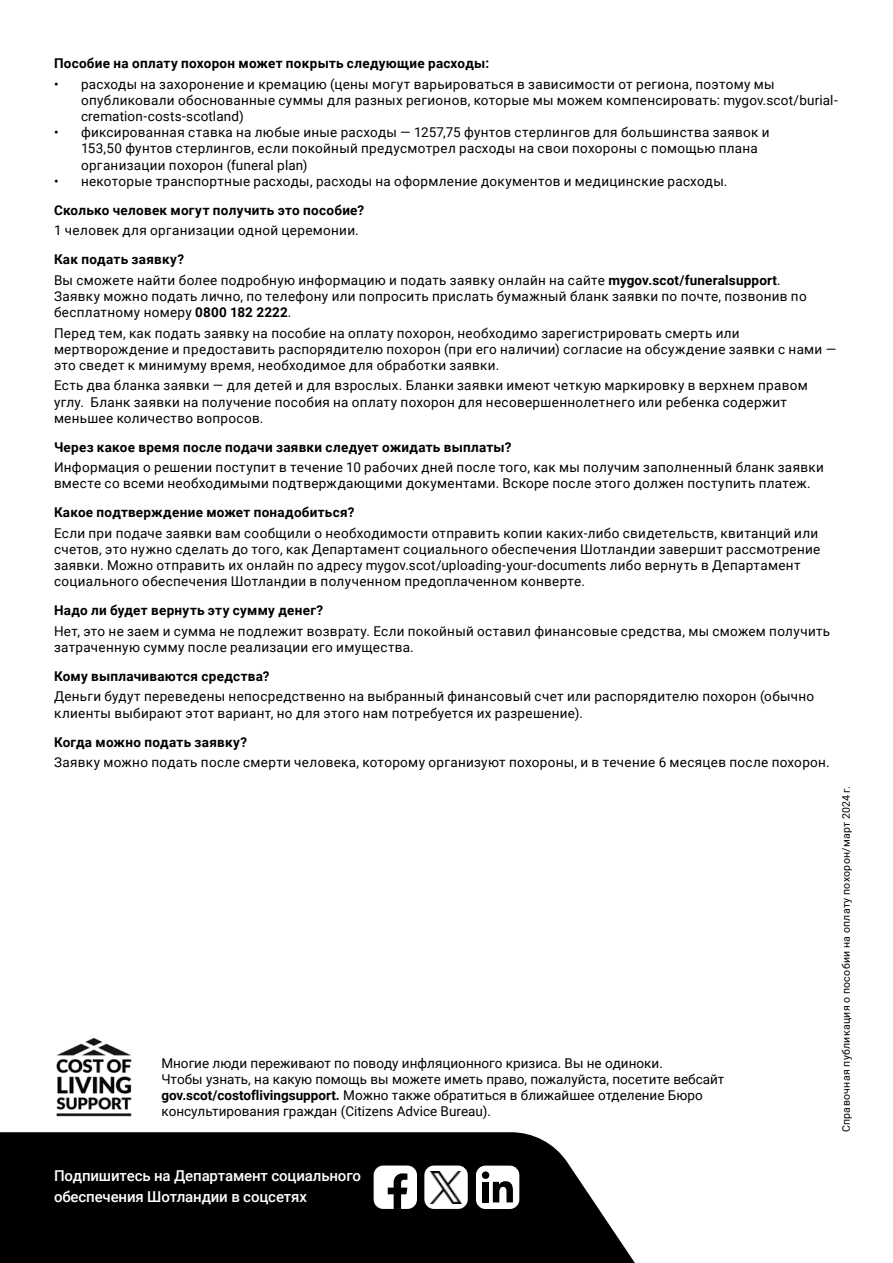
<style>
.page{position:relative;width:893px;height:1263px;background:#fff}
.page>*{position:absolute;margin:0;border:0;box-sizing:border-box;transform-origin:0 0}
.t1{font:500 15px/21px "Roboto";letter-spacing:-.01em;color:#fff}
.text{font:13.5px/16.2px "Roboto";letter-spacing:.02em;color:#000}
.text-2{font:700 13.5px "Roboto";letter-spacing:.02em;color:#000}
.text-3{font:13.5px/16.2px "Roboto";color:#000}
.head_11pt{font:10.5px "Roboto";letter-spacing:.03em;color:#000}
.s1{font-weight:700}
</style>
<div class="page">
<svg style="left:0;top:1132px;width:635px;height:131px;background:#141414"></svg>
<div style="left:374px;top:1165px;width:43px;height:44px;background:#fff;border-radius:10px"></div>
<svg style="left:388px;top:1173px;width:19px;height:36px"></svg>
<div style="left:424px;top:1165px;width:44px;height:44px;background:#fff;border-radius:10px"></div>
<div style="left:476px;top:1165px;width:43px;height:44px;background:#fff;border-radius:9px"></div>
<div style="left:482px;top:1182px;width:7px;height:20px;background:#000"></div>
<div style="left:482px;top:1171px;width:7px;height:8px;background:#000;border-radius:50%"></div>
<svg style="left:493px;top:1181px;width:20px;height:21px"></svg>
<img style="left:431px;top:1171px;width:31px;height:32px">
<img style="left:56px;top:1038px;width:76px;height:79px">
<p class="text-2" style="left:54px;top:54px;width:437px">Пособие на оплату похорон может покрыть следующие расходы:</p>
<p class="text" style="left:81px;top:75px;width:758px;text-indent:-27px">• расходы на захоронение и кремацию (цены могут варьироваться в зависимости от региона, поэтому мы опубликовали обоснованные суммы для разных регионов, которые мы можем компенсировать: mygov.scot/burial&shy;cremation-costs-scotland)</p>
<p class="text" style="left:81px;top:124px;width:690px;text-indent:-27px">• фиксированная ставка на любые иные расходы — 1257,75 фунтов стерлингов для большинства заявок и<br>153,50 фунтов стерлингов, если покойный предусмотрел расходы на свои похороны с помощью плана организации похорон (funeral plan)</p>
<p class="text" style="left:54px;top:172px;width:675px">• некоторые транспортные расходы, расходы на оформление документов и медицинские расходы.</p>
<p class="text-2" style="left:54px;top:200px;width:312px">Сколько человек могут получить это пособие?</p>
<p class="text" style="left:54px;top:222px;width:306px">1 человек для организации одной церемонии.</p>
<p class="text-2" style="left:54px;top:250px;width:132px">Как подать заявку?</p>
<p class="text" style="left:54px;top:271px;width:754px">Вы сможете найти более подробную информацию и подать заявку онлайн на сайте <span class="s1">mygov.scot/funeralsupport</span>.<br>Заявку можно подать лично, по телефону или попросить прислать бумажный бланк заявки по почте, позвонив по бесплатному номеру <span class="s1">0800 182 2222</span>.</p>
<p class="text" style="left:54px;top:324px;width:784px">Перед тем, как подать заявку на пособие на оплату похорон, необходимо зарегистрировать смерть или мертворождение и предоставить распорядителю похорон (при его наличии) согласие на обсуждение заявки с нами — это сведет к минимуму время, необходимое для обработки заявки.</p>
<p class="text" style="left:54px;top:377px;width:755px">Есть два бланка заявки — для детей и для взрослых. Бланки заявки имеют четкую маркировку в верхнем правом углу. Бланк заявки на получение пособия на оплату похорон для несовершеннолетнего или ребенка содержит меньшее количество вопросов.</p>
<p class="text-2" style="left:54px;top:437px;width:459px">Через какое время после подачи заявки следует ожидать выплаты?</p>
<p class="text" style="left:54px;top:459px;width:771px">Информация о решении поступит в течение 10 рабочих дней после того, как мы получим заполненный бланк заявки вместе со всеми необходимыми подтверждающими документами. Вскоре после этого должен поступить платеж.</p>
<p class="text-2" style="left:54px;top:503px;width:302px">Какое подтверждение может понадобиться?</p>
<p class="text" style="left:54px;top:524px;width:768px">Если при подаче заявки вам сообщили о необходимости отправить копии каких-либо свидетельств, квитанций или счетов, это нужно сделать до того, как Департамент социального обеспечения Шотландии завершит рассмотрение заявки. Можно отправить их онлайн по адресу mygov.scot/uploading-your-documents либо вернуть в Департамент социального обеспечения Шотландии в полученном предоплаченном конверте.</p>
<p class="text-2" style="left:54px;top:601px;width:271px">Надо ли будет вернуть эту сумму денег?</p>
<p class="text" style="left:54px;top:622px;width:778px">Нет, это не заем и сумма не подлежит возврату. Если покойный оставил финансовые средства, мы сможем получить затраченную сумму после реализации его имущества.</p>
<p class="text-2" style="left:54px;top:667px;width:217px">Кому выплачиваются средства?</p>
<p class="text" style="left:54px;top:688px;width:762px">Деньги будут переведены непосредственно на выбранный финансовый счет или распорядителю похорон (обычно клиенты выбирают этот вариант, но для этого нам потребуется их разрешение).</p>
<p class="text-2" style="left:54px;top:732px;width:195px">Когда можно подать заявку?</p>
<p class="text" style="left:54px;top:754px;width:777px">Заявку можно подать после смерти человека, которому организуют похороны, и в течение 6 месяцев после похорон.</p>
<p class="text-3" style="left:161px;top:1054px;width:565px">Многие люди переживают по поводу инфляционного кризиса. Вы не одиноки.<br>Чтобы узнать, на какую помощь вы можете иметь право, пожалуйста, посетите вебсайт <span class="s1">gov.scot/costoflivingsupport.</span> Можно также обратиться в ближайшее отделение Бюро консультирования граждан (Citizens Advice Bureau).</p>
<p class="t1" style="left:54px;top:1165px;width:309px">Подпишитесь на Департамент социального обеспечения Шотландии в соцсетях</p>
<p class="head_11pt" style="left:839px;top:1132px;width:348px;rotate:-90deg">Справочная публикация о пособии на оплату похорон/март 2024 г.</p>
</div>
